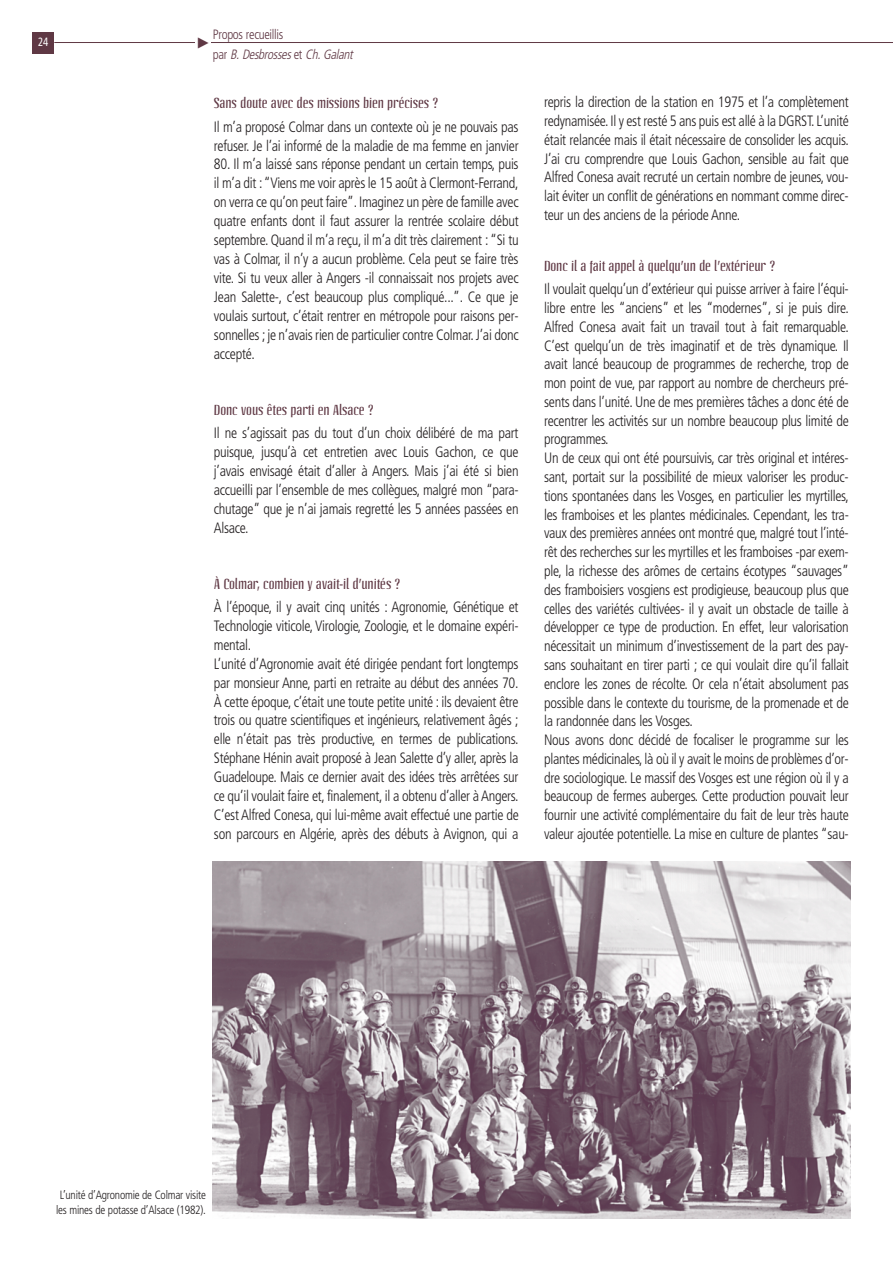
<style>
.page{position:relative;width:893px;height:1263px;background:#fff}
.page>*{position:absolute;margin:0;border:0;box-sizing:border-box;transform-origin:0 0}
.t1{font:300 condensed 15px/18.8px "Frutiger";letter-spacing:-.02em;color:#231f20;scale:.95 1}
.t2{font:14.25px "Linotype Octane";letter-spacing:-.01em;color:#5f3844}
.t3{font:300 condensed 13.5px/19.5px "Frutiger";letter-spacing:-.025em;color:#5f3844;scale:.95 1}
.t4{font:300 condensed 12px/15px "Frutiger";letter-spacing:-.02em;color:#231f20;text-align:center;scale:.95 1}
.t5{font:condensed 12px "Frutiger";color:#fff;scale:.9 1}
.s1{font-style:italic}
</style>
<div class="page">
<hr style="left:54px;top:42px;width:838px;height:1px;background:#5f3844">
<div style="left:195px;top:28px;width:16px;height:30px;background:#fff"></div>
<div style="left:33px;top:32px;width:21px;height:22px;background:#5f3844"></div>
<img style="left:212px;top:861px;width:638px;height:357px">
<p class="t5" style="left:38px;top:37px;width:13px">24</p>
<p class="t3" style="left:213px;top:26px;width:152px">Propos recueillis<br>p a r <span class="s1">B.Desbrosses</span>e t <span class="s1">Ch.Galant</span></p>
<p class="t2" style="left:214px;top:97px;width:226px">Sans doute avec des missions bien précises ?</p>
<p class="t1" style="left:214px;top:118px;width:322px">Il m’a proposé Colmar dans un contexte où je ne pouvais pas refuser. Je l’ai informé de la maladie de ma femme en janvier</p>
<p class="t1" style="left:214px;top:156px;width:322px;text-align:justify">80. Il m’a laissé sans réponse pendant un certain temps, puis il m’a dit :“Viens me voir après le 15 août à Clermont-Ferrand, on verra ce qu’on peut faire”. Imaginez un père de famille avec quatre enfants dont il faut assurer la rentrée scolaire début septembre. Quand il m’a reçu, il m’a dit très clairement : “Si tu vas à Colmar, il n’y a aucun problème. Cela peut se faire très vite. Si tu veux aller à Angers -il connaissait nos projets avec Jean Salette-, c’est beaucoup plus compliqué...”. Ce que je voulais surtout, c’était rentrer en métropole pour raisons per&shy;sonnelles ; je n’avais rien de particulier contre Colmar. J’ai donc accepté.</p>
<p class="t2" style="left:214px;top:404px;width:162px">Donc vous êtes parti en Alsace ?</p>
<p class="t1" style="left:214px;top:425px;width:322px;text-align:justify">Il ne s’agissait pas du tout d’un choix délibéré de ma part puisque, jusqu’à cet entretien avec Louis Gachon, ce que j’avais envisagé était d’aller à Angers. Mais j’ai été si bien accueilli par l’ensemble de mes collègues, malgré mon “para&shy;chutage” que je n’ai jamais regretté les 5 années passées en Alsace.</p>
<p class="t2" style="left:214px;top:578px;width:188px">À Colmar, combien y avait-il d’unités ?</p>
<p class="t1" style="left:214px;top:598px;width:322px">À l’époque, il y avait cinq unités : Agronomie, Génétique et Technologie viticole, Virologie, Zoologie, et le domaine expéri&shy;mental.<br>L’unité d’Agronomie avait été dirigée pendant fort longtemps par monsieur Anne, parti en retraite au début des années 70.<br>À cette époque, c’était une toute petite unité : ils devaient être trois ou quatre scientifiques et ingénieurs, relativement âgés ; elle n’était pas très productive, en termes de publications.<br>Stéphane Hénin avait proposé à Jean Salette d’y aller, après la Guadeloupe. Mais ce dernier avait des idées très arrêtées sur ce qu’il voulait faire et, finalement, il a obtenu d’aller à Angers.<br>C’est Alfred Conesa, qui lui-même avait effectué une partie de son parcours en Algérie, après des débuts à Avignon, qui a</p>
<p class="t1" style="left:544px;top:94px;width:322px;text-align:justify">repris la direction de la station en 1975 et l’a complètement redynamisée. Il y est resté 5 ans puis est allé à la DGRST. L’unité était relancée mais il était nécessaire de consolider les acquis.<br>J’ai cru comprendre que Louis Gachon, sensible au fait que Alfred Conesa avait recruté un certain nombre de jeunes, vou&shy;lait éviter un conflit de générations en nommant comme direc&shy;teur un des anciens de la période Anne.</p>
<p class="t2" style="left:544px;top:260px;width:233px">Donc il a fait appel à quelqu’un de l’extérieur ?</p>
<p class="t1" style="left:544px;top:281px;width:322px">Il voulait quelqu’un d’extérieur qui puisse arriver à faire l’équi&shy;libre entre les “anciens” et les “modernes”, si je puis dire.<br>Alfred Conesa avait fait un travail tout à fait remarquable.<br>C’est quelqu’un de très imaginatif et de très dynamique. Il avait lancé beaucoup de programmes de recherche, trop de mon point de vue, par rapport au nombre de chercheurs pré&shy;sents dans l’unité. Une de mes premières tâches a donc été de recentrer les activités sur un nombre beaucoup plus limité de programmes.<br>Un de ceux qui ont été poursuivis, car très original et intéres&shy;sant, portait sur la possibilité de mieux valoriser les produc&shy;tions spontanées dans les Vosges, en particulier les myrtilles, les framboises et les plantes médicinales. Cependant, les tra&shy;vaux des premières années ont montré que, malgré tout l’inté&shy;rêt des recherches sur les myrtilles et les framboises -par exem&shy;ple, la richesse des arômes de certains écotypes “sauvages” des framboisiers vosgiens est prodigieuse, beaucoup plus que celles des variétés cultivées- il y avait un obstacle de taille à développer ce type de production. En effet, leur valorisation nécessitait un minimum d’investissement de la part des pay&shy;sans souhaitant en tirer parti ; ce qui voulait dire qu’il fallait enclore les zones de récolte. Or cela n’était absolument pas possible dans le contexte du tourisme, de la promenade et de la randonnée dans les Vosges.<br>Nous avons donc décidé de focaliser le programme sur les plantes médicinales, là où il y avait le moins de problèmes d’or&shy;dre sociologique. Le massif des Vosges est une région où il y a beaucoup de fermes auberges. Cette production pouvait leur fournir une activité complémentaire du fait de leur très haute valeur ajoutée potentielle. La mise en culture de plantes “sau-</p>
<p class="t4" style="left:56px;top:1188px;width:159px">L’unité d’Agronomie de Colmar visite les mines de potasse d’Alsace (1982).</p>
</div>
